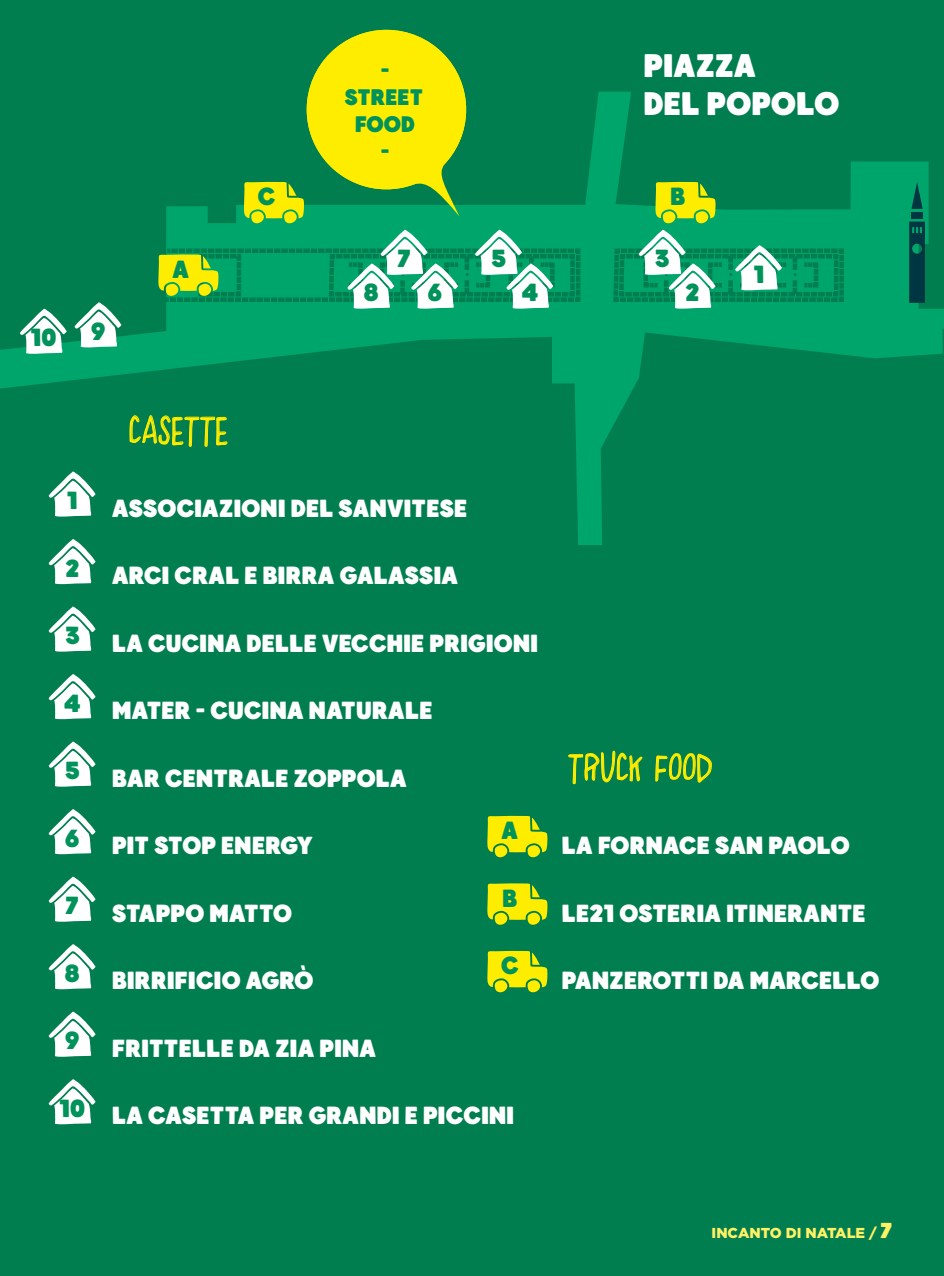
<style>
.page{position:relative;width:944px;height:1276px;background:#007e4f}
.page>*{position:absolute;margin:0;border:0;box-sizing:border-box;transform-origin:0 0}
.t1{font:45px "Alphabet Soup";letter-spacing:.035em;color:#ffed00}
.t2{font:32.62px/38.2px "Crunold";color:#fff}
.t3{font:24.75px "Crunold";color:#fff}
.t4{font:24.75px "Crunold";color:#00925b}
.t5{font:22.5px/27px "Crunold";color:#00925b;text-align:center}
.t6{font:900 14.4px "Gotham";color:#fff165}
.s1{font-family:"Crunold";font-weight:400;font-size:21.6px}
</style>
<div class="page">
<svg style="left:0;top:92px;width:944px;height:453px"></svg>
<svg style="left:909px;top:222px;width:16px;height:81px"></svg>
<div style="left:911px;top:212px;width:12px;height:6px;background:#003641"></div>
<svg style="left:911px;top:182px;width:12px;height:27px"></svg>
<svg style="left:735px;top:245px;width:47px;height:45px;background:#99d5c0"></svg>
<svg style="left:20px;top:309px;width:47px;height:45px"></svg>
<svg style="left:75px;top:302px;width:46px;height:45px"></svg>
<svg style="left:129px;top:414px;width:99px;height:65px"></svg>
<svg style="left:49px;top:471px;width:47px;height:45px"></svg>
<svg style="left:49px;top:539px;width:47px;height:45px"></svg>
<svg style="left:49px;top:606px;width:47px;height:45px"></svg>
<svg style="left:49px;top:674px;width:47px;height:45px"></svg>
<svg style="left:49px;top:741px;width:47px;height:45px"></svg>
<svg style="left:49px;top:809px;width:47px;height:45px"></svg>
<svg style="left:49px;top:876px;width:47px;height:45px"></svg>
<svg style="left:49px;top:944px;width:47px;height:45px"></svg>
<svg style="left:49px;top:1011px;width:47px;height:45px"></svg>
<svg style="left:49px;top:1079px;width:47px;height:45px"></svg>
<svg style="left:568px;top:750px;width:75px;height:35px"></svg>
<svg style="left:655px;top:753px;width:57px;height:30px"></svg>
<svg style="left:487px;top:815px;width:61px;height:43px"></svg>
<svg style="left:487px;top:883px;width:61px;height:42px"></svg>
<svg style="left:487px;top:950px;width:61px;height:43px"></svg>
<svg style="left:158px;top:254px;width:61px;height:44px;background:#b6d41b"></svg>
<svg style="left:244px;top:29px;width:309px;height:280px"></svg>
<svg style="left:639px;top:182px;width:77px;height:127px;background:#74c478"></svg>
<p class="t5" style="left:345px;top:56px;width:80px">-<br>STREET<br>FOOD<br>-</p>
<h2 class="t2" style="left:644px;top:46px;width:197px">PIAZZA<br>DEL POPOLO</h2>
<p class="t4" style="left:31px;top:322px;width:28px">10</p>
<p class="t4" style="left:91px;top:315px;width:16px">9</p>
<p class="t4" style="left:173px;top:253px;width:18px">A</p>
<p class="t4" style="left:258px;top:181px;width:19px">C</p>
<p class="t4" style="left:671px;top:181px;width:17px">B</p>
<p class="t4" style="left:364px;top:277px;width:16px">8</p>
<p class="t4" style="left:398px;top:243px;width:15px">7</p>
<p class="t4" style="left:428px;top:277px;width:16px">6</p>
<p class="t4" style="left:492px;top:243px;width:17px">5</p>
<p class="t4" style="left:522px;top:277px;width:19px">4</p>
<p class="t4" style="left:655px;top:243px;width:16px">3</p>
<p class="t4" style="left:686px;top:277px;width:15px">2</p>
<p class="t4" style="left:754px;top:258px;width:12px">1</p>
<h1 class="t1" style="left:130px;top:411px;width:99px">CASETTE</h1>
<p class="t4" style="left:67px;top:485px;width:12px">1</p>
<p class="t3" style="left:112px;top:492px;width:357px">ASSOCIAZIONI DEL SANVITESE</p>
<p class="t4" style="left:66px;top:552px;width:15px">2</p>
<p class="t3" style="left:112px;top:560px;width:348px">ARCI CRAL E BIRRA GALASSIA</p>
<p class="t4" style="left:65px;top:620px;width:16px">3</p>
<p class="t3" style="left:112px;top:627px;width:428px">LA CUCINA DELLE VECCHIE PRIGIONI</p>
<p class="t4" style="left:64px;top:687px;width:19px">4</p>
<p class="t3" style="left:112px;top:695px;width:322px">MATER - CUCINA NATURALE</p>
<p class="t4" style="left:65px;top:755px;width:17px">5</p>
<p class="t3" style="left:112px;top:762px;width:296px">BAR CENTRALE ZOPPOLA</p>
<p class="t4" style="left:66px;top:822px;width:16px">6</p>
<p class="t3" style="left:112px;top:830px;width:203px">PIT STOP ENERGY</p>
<p class="t4" style="left:66px;top:890px;width:15px">7</p>
<p class="t3" style="left:112px;top:897px;width:182px">STAPPO MATTO</p>
<p class="t4" style="left:65px;top:957px;width:16px">8</p>
<p class="t3" style="left:112px;top:965px;width:203px">BIRRIFICIO AGRÒ</p>
<p class="t4" style="left:66px;top:1025px;width:16px">9</p>
<p class="t3" style="left:112px;top:1032px;width:266px">FRITTELLE DA ZIA PINA</p>
<p class="t4" style="left:502px;top:814px;width:18px">A</p>
<p class="t4" style="left:503px;top:882px;width:17px">B</p>
<p class="t4" style="left:501px;top:949px;width:19px">C</p>
<h1 class="t1" style="left:568px;top:749px;width:145px">TRUCK FOOD</h1>
<p class="t3" style="left:562px;top:829px;width:289px">LA FORNACE SAN PAOLO</p>
<p class="t3" style="left:562px;top:897px;width:305px">LE21 OSTERIA ITINERANTE</p>
<p class="t3" style="left:562px;top:964px;width:319px">PANZEROTTI DA MARCELLO</p>
<p class="t3" style="left:60px;top:1100px;width:457px"><sup>10</sup> LA CASETTA PER GRANDI E PICCINI</p>
<p class="t6" style="left:712px;top:1222px;width:183px">INCANTO DI NATALE / <span class="s1">7</span></p>
</div>
